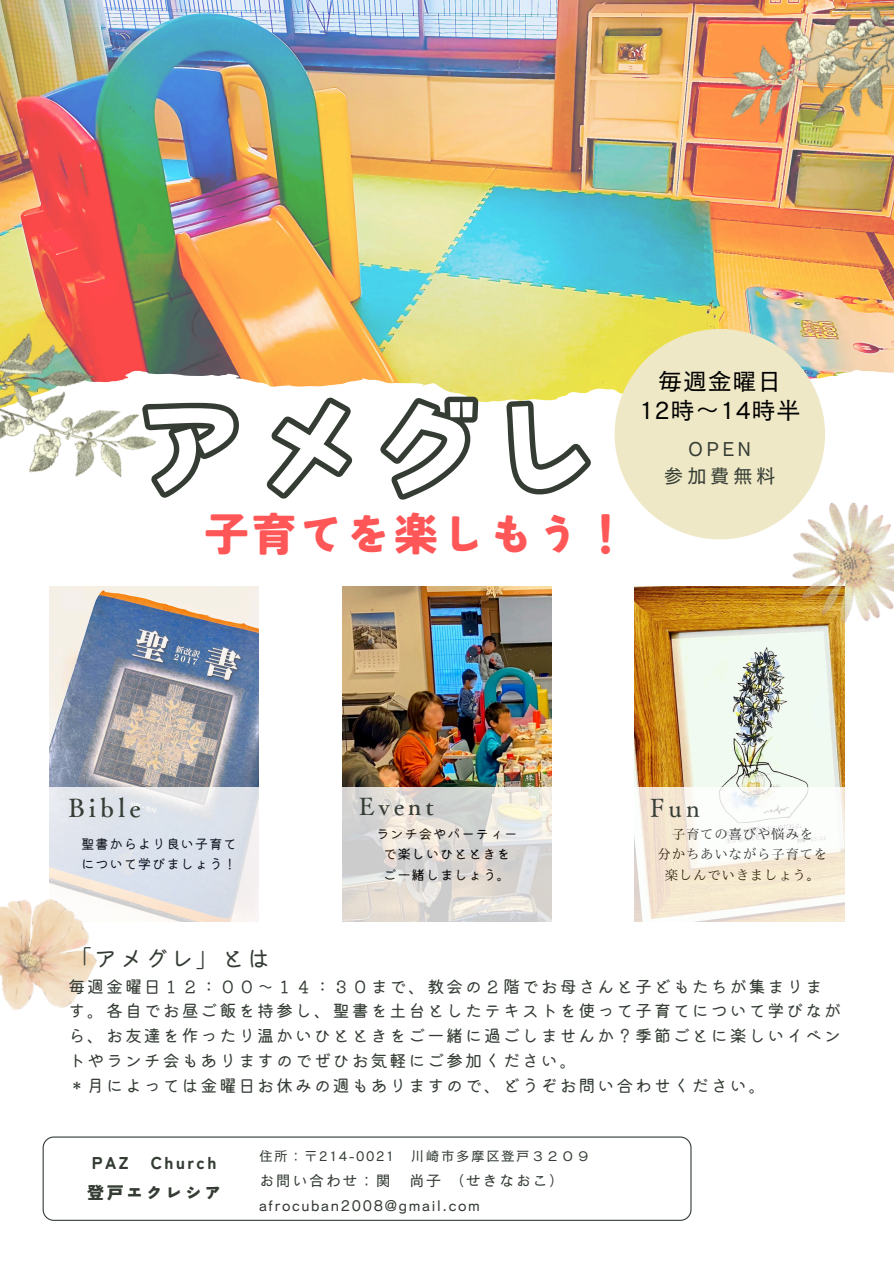
<style>
.page{position:relative;width:894px;height:1264px;background:#fff}
.page>*{position:absolute;margin:0;border:0;box-sizing:border-box;transform-origin:0 0}
.t1{font:108px "Mty Sousyoku Li Bc Jis W6";color:#343c34}
.t2{font:900 45px "Tsunagi Gothic";letter-spacing:.05em;color:#ff5757}
.t3{font:25.5px "Tsuku A Old Min Pr 6 N M";letter-spacing:.16em;color:#343c34}
.t4{font:25.5px "Canva Tsuku A Old Min Pr 6 N R";color:#343c34}
.t5{font:24px/29.2px "Canva Cezanne Pro N M";letter-spacing:.035em;color:#000;text-align:center}
.t6{font:24px "Tsuku A Old Min Pr 6 N M";letter-spacing:.16em;color:#343c34}
.t7{font:22.95px "Kiwi Maru";letter-spacing:.115em;color:#343c34}
.t8{font:19.5px/27px "Canva Cezanne Pro N M";letter-spacing:.18em;color:#343c34;text-align:center}
.t9{font:900 17.1px/29.2px "Tsunagi Gothic";letter-spacing:.145em;color:#343c34;text-align:right}
.t10{font:16.95px/24.8px "Kiwi Maru";letter-spacing:.11em;color:#343c34}
.t11{font:15px "Canva Cezanne Pro N M";letter-spacing:.115em;color:#343c34}
.t12{font:13.5px/20.2px "Kiwi Maru";letter-spacing:.05em;color:#000;text-align:right}
.t13{font:13.5px/20.2px "IP Aex Mincho";letter-spacing:.05em;color:#000}
.t14{font:13.5px "Canva Cezanne Pro N M";letter-spacing:.115em;color:#343c34}
</style>
<div class="page">
<img style="left:0;top:0;width:893px;height:370px">
<svg style="left:173px;top:370px;width:720px;height:340px"></svg>
<svg style="left:43px;top:1136px;width:648px;height:84px"></svg>
<div style="left:614px;top:329px;width:210px;height:210px;background:#efe8c6;border-radius:50%"></div>
<img style="left:0;top:298px;width:173px;height:179px">
<img style="left:711px;top:0;width:182px;height:147px">
<img style="left:49px;top:586px;width:210px;height:201px">
<img style="left:342px;top:586px;width:209px;height:201px">
<img style="left:634px;top:586px;width:209px;height:201px">
<svg style="left:49px;top:787px;width:210px;height:134px;background:#e0e3ea"></svg>
<svg style="left:342px;top:787px;width:209px;height:134px;background:#dedbd6"></svg>
<svg style="left:634px;top:787px;width:211px;height:134px"></svg>
<img style="left:774px;top:485px;width:119px;height:156px">
<img style="left:0;top:878px;width:113px;height:133px">
<p class="t1" style="left:135px;top:394px;width:465px">アメグレ</p>
<h3 class="t2" style="left:204px;top:511px;width:425px">子育てを楽しもう！</h3>
<p class="t5" style="left:639px;top:366px;width:163px">毎週金曜日<br>12時〜14時半</p>
<p class="t8" style="left:663px;top:435px;width:113px">OPEN<br>参加費無料</p>
<h2 class="t3" style="left:68px;top:794px;width:74px">Bible</h2>
<h1 class="t4" style="left:649px;top:794px;width:51px">Fun</h1>
<p class="t6" style="left:359px;top:794px;width:76px">Event</p>
<p class="t12" style="left:81px;top:833px;width:157px">育て<br>について学びましょう！</p>
<p class="t12" style="left:383px;top:823px;width:136px;text-align:left;text-indent:-7px">ランチ会やパーティーで楽しいひとときをご</p>
<p class="t12" style="left:81px;top:833px;width:114px">聖書からより良い</p>
<p class="t12" style="left:411px;top:863px;width:100px">緒しましょう。</p>
<p class="t13" style="left:657px;top:823px;width:157px;text-indent:28px">育ての喜びや悩みを分かちあいながら</p>
<p class="t13" style="left:664px;top:844px;width:164px;text-indent:121px">育てを楽しんでいきましょう。</p>
<p class="t7" style="left:68px;top:940px;width:203px">「アメグレ」とは</p>
<p class="t10" style="left:68px;top:972px;width:774px">毎週金曜日１２：００〜１４：３０まで、教会の２階でお母さんと子どもたちが集まります。各自でお昼ご飯を持参し、聖書を土台としたテキストを使って子育てについて学びながら、お友達を作ったり温かいひとときをご一緒に過ごしませんか？季節ごとに楽しいイベントやランチ会もありますのでぜひお気軽にご参加ください。</p>
<p class="t10" style="left:68px;top:1071px;width:698px">＊月によっては金曜日お休みの週もありますので、どうぞお問い合わせください。</p>
<p class="t13" style="left:573px;top:958px;width:52px">子</p>
<p class="t12" style="left:605px;top:1000px;width:49px">子</p>
<p class="t13" style="left:158px;top:1043px;width:52px">子</p>
<h5 class="t9" style="left:87px;top:1148px;width:136px">Church<br>登戸エクレシア</h5>
<h5 class="t9" style="left:92px;top:1148px;width:38px">PAZ</h5>
<p class="t14" style="left:259px;top:1149px;width:332px">住所：〒214-0021 川崎市多摩区登戸３２０９</p>
<p class="t11" style="left:259px;top:1172px;width:307px">お問い合わせ：関 尚子 （せきなおこ）</p>
<h3 class="t11" style="left:259px;top:1197px;width:222px">afrocuban2008@gmail.com</h3>
</div>
